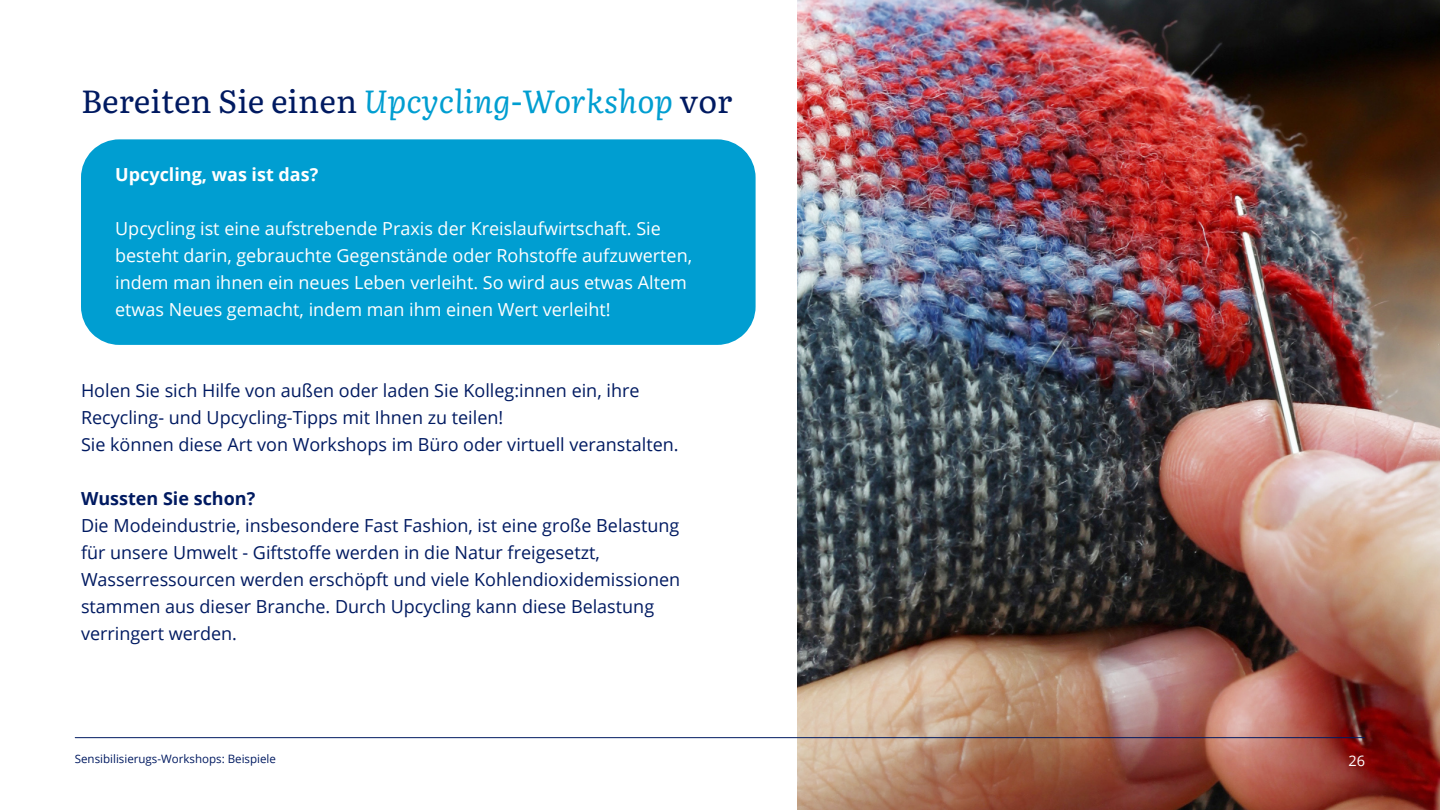
<style>
.page{position:relative;width:1440px;height:810px;background:#fff}
.page>*{position:absolute;margin:0;border:0;box-sizing:border-box;transform-origin:0 0}
.t1{font:32px "Literata";color:#001a61}
.t2{font:18px/27px "Open Sans";color:#001a61}
.t3{font:18px/27px "Open Sans";color:#fff}
.t4{font:700 18px "Open Sans";color:#fff}
.t5{font:700 18px "Open Sans";color:#001a61}
.t6{font:14.5px "Open Sans";color:#fff}
.t7{font:11.5px "Open Sans";color:#001a61}
.s1{font-style:italic;color:#009ed1}
</style>
<div class="page">
<img style="left:798px;top:0;width:642px;height:810px">
<hr style="left:75px;top:737px;width:1289px;height:1px;background:#001a61">
<div style="left:81px;top:139px;width:675px;height:206px;background:#009ed1"></div>
<p class="t1" style="left:81px;top:75px;width:653px">Bereiten Sie einen <span class="s1">Upcycling-Workshop</span> vor</p>
<p class="t4" style="left:115px;top:161px;width:205px">Upcycling, was ist das?</p>
<p class="t3" style="left:115px;top:214px;width:578px">Upcycling ist eine aufstrebende Praxis der Kreislaufwirtschaft. Sie besteht darin, gebrauchte Gegenstände oder Rohstoffe aufzuwerten, indem man ihnen ein neues Leben verleiht. So wird aus etwas Altem etwas Neues gemacht, indem man ihm einen Wert verleiht!</p>
<p class="t2" style="left:81px;top:377px;width:560px">Holen Sie sich Hilfe von außen oder laden Sie Kolleg:innen ein, ihre<br>Recycling- und Upcycling-Tipps mit Ihnen zu teilen!</p>
<p class="t2" style="left:81px;top:431px;width:599px">Sie können diese Art von Workshops im Büro oder virtuell veranstalten.</p>
<p class="t5" style="left:81px;top:486px;width:176px">Wussten Sie schon?</p>
<p class="t2" style="left:81px;top:512px;width:601px">Die Modeindustrie, insbesondere Fast Fashion, ist eine große Belastung für unsere Umwelt - Giftstoffe werden in die Natur freigesetzt, Wasserressourcen werden erschöpft und viele Kohlendioxidemissionen stammen aus dieser Branche. Durch Upcycling kann diese Belastung verringert werden.</p>
<p class="t7" style="left:75px;top:751px;width:203px">Sensibilisierugs-Workshops: Beispiele</p>
<p class="t6" style="left:1348px;top:751px;width:18px">26</p>
</div>
